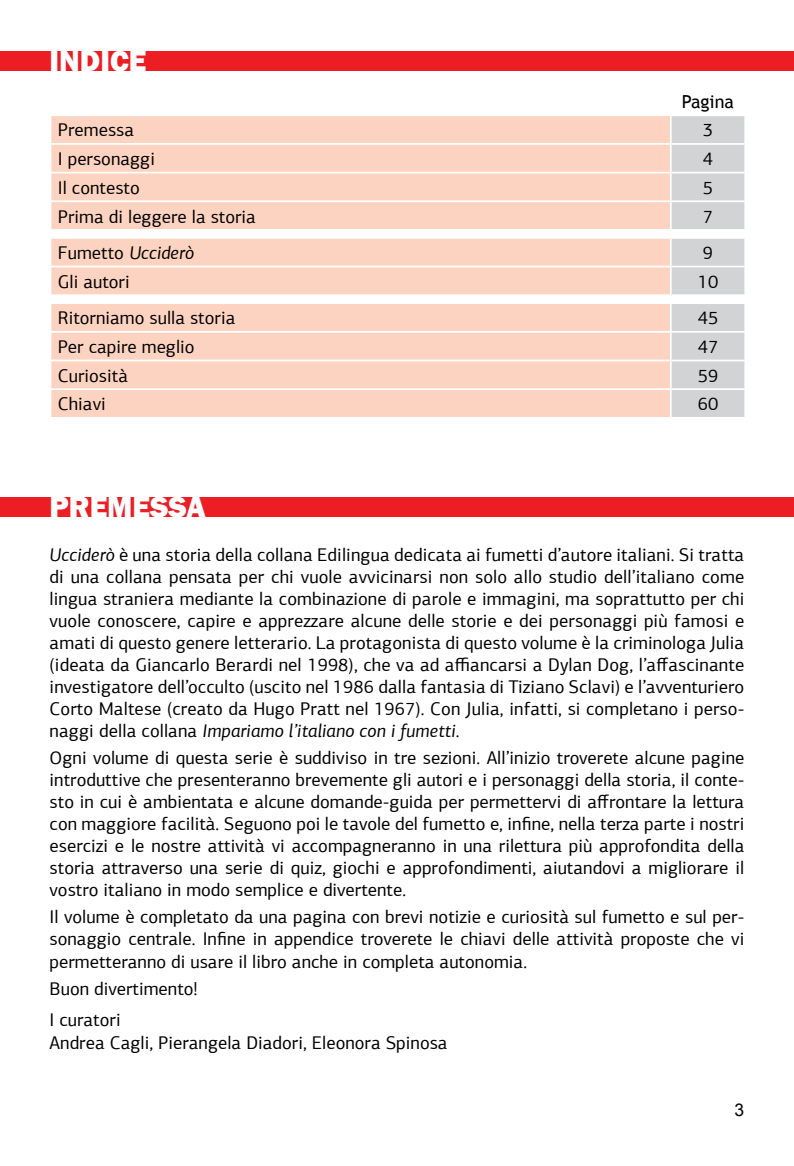
<style>
.page{position:relative;width:794px;height:1166px;background:#fff}
.page>*{position:absolute;margin:0;border:0;box-sizing:border-box;transform-origin:0 0}
.t1{font:800 30.1px "Franklin Gothic";color:#fff}
.t2{font:18.38px/22.1px "PF Agora Sans Pro";color:#000;text-align:justify}
.t3{font:italic 18.38px "PF Agora Sans Pro";color:#000}
.t4{font:18.03px "Trebuchet MS";color:#000}
.t5{font:17.5px "Arial";color:#000}
.s1{font-style:normal}
.s2{font-style:italic}
</style>
<div class="page">
<div style="left:0;top:51px;width:794px;height:19px;background:#ed1d24"></div>
<div style="left:0;top:497px;width:794px;height:20px;background:#ed1d24"></div>
<svg style="left:51px;top:116px;width:694px;height:301px;background:#f8d7c9"></svg>
<hr style="left:744px;top:390px;width:2px;height:27px;background:#fff">
<h1 class="t1" style="left:50px;top:41px;width:98px">INDICE</h1>
<p class="t4" style="left:682px;top:91px;width:54px">Pagina</p>
<p class="t2" style="left:58px;top:119px;width:78px">Premessa</p>
<p class="t2" style="left:703px;top:119px;width:12px">3</p>
<p class="t2" style="left:58px;top:148px;width:99px">I personaggi</p>
<p class="t2" style="left:703px;top:148px;width:12px">4</p>
<p class="t2" style="left:58px;top:177px;width:83px">Il contesto</p>
<p class="t2" style="left:703px;top:177px;width:12px">5</p>
<p class="t2" style="left:58px;top:205px;width:200px">Prima di leggere la storia</p>
<p class="t2" style="left:703px;top:205px;width:12px">7</p>
<p class="t3" style="left:58px;top:242px;width:138px"><span class="s1">Fumetto</span> Ucciderò</p>
<p class="t2" style="left:703px;top:242px;width:12px">9</p>
<p class="t2" style="left:58px;top:270px;width:73px">Gli autori</p>
<p class="t2" style="left:698px;top:270px;width:22px">10</p>
<p class="t2" style="left:58px;top:307px;width:179px">Ritorniamo sulla storia</p>
<p class="t2" style="left:698px;top:307px;width:22px">45</p>
<p class="t2" style="left:58px;top:336px;width:138px">Per capire meglio</p>
<p class="t2" style="left:698px;top:336px;width:22px">47</p>
<p class="t2" style="left:58px;top:364px;width:72px">Curiosità</p>
<p class="t2" style="left:698px;top:364px;width:22px">59</p>
<p class="t2" style="left:58px;top:393px;width:49px">Chiavi</p>
<p class="t2" style="left:698px;top:393px;width:22px">60</p>
<h1 class="t1" style="left:50px;top:488px;width:158px">PREMESSA</h1>
<p class="t2" style="left:50px;top:543px;width:696px"><span class="s2">Ucciderò</span> è una storia della collana Edilingua dedicata ai fumetti d’autore italiani. Si tratta di una collana pensata per chi vuole avvicinarsi non solo allo studio dell’italiano come lingua straniera mediante la combinazione di parole e immagini, ma soprattutto per chi vuole conoscere, capire e apprezzare alcune delle storie e dei personaggi più famosi e amati di questo genere letterario. La protagonista di questo volume è la criminologa Julia (ideata da Giancarlo Berardi nel 1998), che va ad affiancarsi a Dylan Dog, l’affascinante investigatore dell’occulto (uscito nel 1986 dalla fantasia di Tiziano Sclavi) e l’avventuriero Corto Maltese (creato da Hugo Pratt nel 1967). Con Julia, infatti, si completano i perso&shy;naggi della collana <span class="s2">Impariamo l’italiano con i fumetti</span>.</p>
<p class="t2" style="left:50px;top:747px;width:696px">Ogni volume di questa serie è suddiviso in tre sezioni. All’inizio troverete alcune pagine introduttive che presenteranno brevemente gli autori e i personaggi della storia, il conte&shy;sto in cui è ambientata e alcune domande-guida per permettervi di affrontare la lettura con maggiore facilità. Seguono poi le tavole del fumetto e, infine, nella terza parte i nostri esercizi e le nostre attività vi accompagneranno in una rilettura più approfondita della storia attraverso una serie di quiz, giochi e approfondimenti, aiutandovi a migliorare il vostro italiano in modo semplice e divertente.</p>
<p class="t2" style="left:50px;top:906px;width:696px">Il volume è completato da una pagina con brevi notizie e curiosità sul fumetto e sul per&shy;sonaggio centrale. Infine in appendice troverete le chiavi delle attività proposte che vi permetteranno di usare il libro anche in completa autonomia.</p>
<p class="t2" style="left:50px;top:972px;width:150px;line-height:32px">Buon divertimento!<br>I curatori</p>
<p class="t2" style="left:50px;top:1031px;width:399px">Andrea Cagli, Pierangela Diadori, Eleonora Spinosa</p>
<p class="t5" style="left:734px;top:1099px;width:11px">3</p>
</div>
